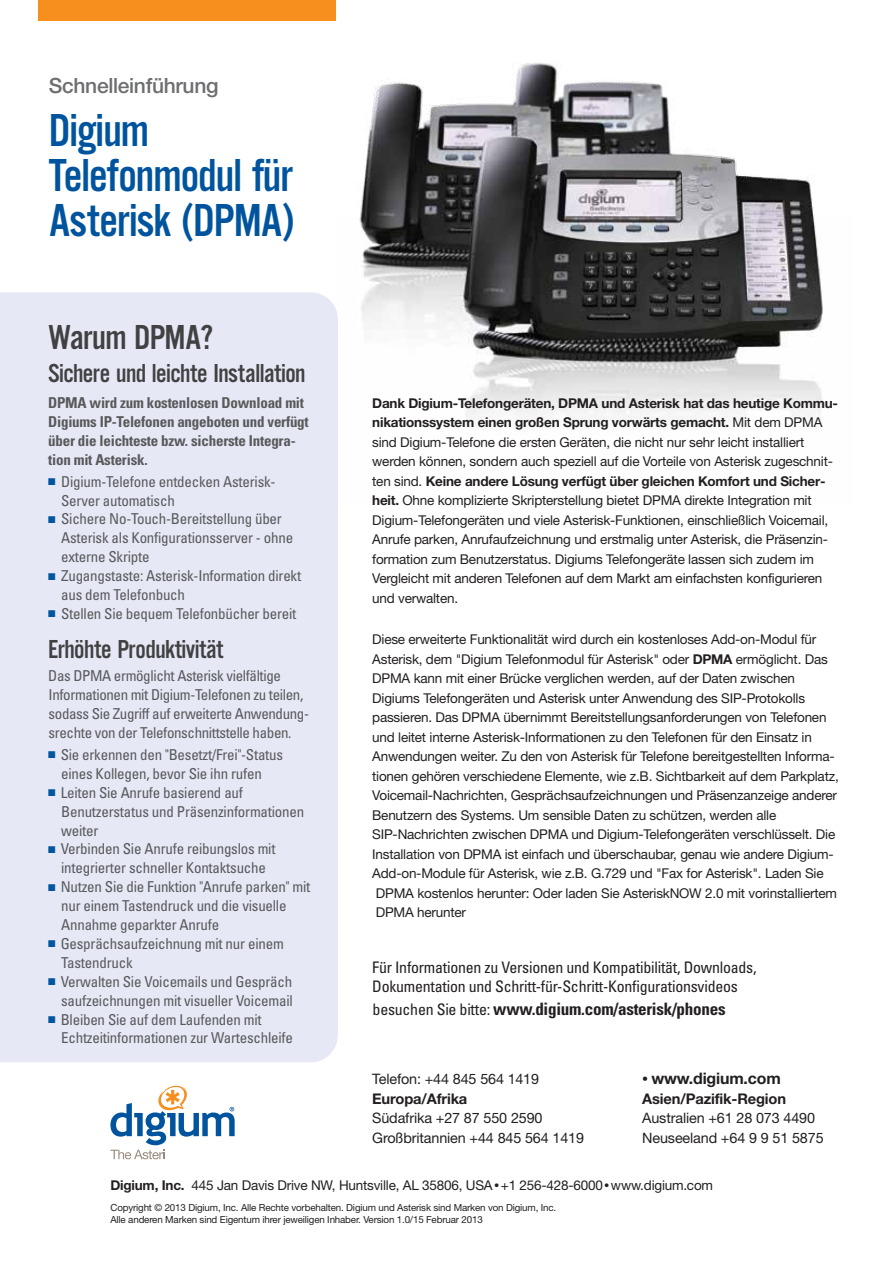
<style>
.page{position:relative;width:893px;height:1263px;background:#fff}
.page>*{position:absolute;margin:0;border:0;box-sizing:border-box;transform-origin:0 0}
.t1{font:48px/45px "Alternate Gothic EFCEOP No Three";letter-spacing:-.02em;color:#00549e}
.t2{font:36px "Alternate Gothic EFCEOP No Three";letter-spacing:-.02em;color:#414042}
.t3{font:27px "Alternate Gothic EFCEOP No Three";letter-spacing:-.02em;color:#414042}
.t4{font:500 21px "Helvetica Neue";letter-spacing:-.015em;color:#6d6e71}
.t5{font:700 condensed 17.1px "Univers";letter-spacing:-.015em;color:#231f20}
.t6{font:condensed 15.9px/19.5px "Univers";letter-spacing:-.015em;color:#231f20}
.t7{font:700 15.9px "Helvetica Neue";letter-spacing:-.01em;color:#231f20}
.t8{font:condensed 15px/18.9px "Univers";letter-spacing:-.015em;color:#58595b}
.t9{font:700 condensed 15px/18.9px "Univers";letter-spacing:-.015em;color:#58595b}
.t10{font:700 14.7px "Helvetica Neue";letter-spacing:-.01em;color:#231f20}
.t11{font:14.4px "Helvetica Neue";letter-spacing:-.01em;color:#231f20}
.t12{font:13.5px/19.5px "Helvetica Neue";letter-spacing:-.015em;color:#231f20}
.t13{font:9.75px/12px "Helvetica Neue";letter-spacing:-.015em;color:#231f20}
.s1{color:#00549e}
.s2{font-weight:700}
.s3{font-weight:400;font-size:15.9px}
.s4{font-size:12px}
.s5{font-size:10.5px}
</style>
<div class="page">
<img style="left:359px;top:63px;width:464px;height:356px">
<div style="left:38px;top:0;width:297px;height:21px;background:#f78f1e"></div>
<svg style="left:110px;top:1085px;width:125px;height:74px"></svg>
<div style="left:0;top:1011px;width:338px;height:51px;background:#e6e8f5"></div>
<div style="left:0;top:292px;width:338px;height:719px;background:#e6e8f5"></div>
<h3 class="t4" style="left:49px;top:73px;width:171px">Schnelleinführung</h3>
<h1 class="t1" style="left:49px;top:109px;width:247px">Digium<br>Telefonmodul für<br>Asterisk (DPMA)</h1>
<h2 class="t2" style="left:48px;top:318px;width:167px">Warum DPMA?</h2>
<h3 class="t3" style="left:48px;top:359px;width:259px">Sichere und leichte Installation</h3>
<p class="t9" style="left:48px;top:393px;width:262px">DPMA wird zum kostenlosen Download mit Digiums IP-Telefonen angeboten und verfügt über die leichteste bzw. sicherste Integra&shy;tion mit Asterisk.</p>
<p class="t8" style="left:61px;top:472px;width:216px;text-indent:-13px"><span class="s1">■</span> Digium-Telefone entdecken Asterisk-<br>Server automatisch</p>
<p class="t8" style="left:61px;top:509px;width:233px;text-indent:-13px"><span class="s1">■</span> Sichere No-Touch-Bereitstellung über<br>Asterisk als Konfigurationsserver - ohne externe Skripte</p>
<p class="t8" style="left:61px;top:566px;width:242px;text-indent:-13px"><span class="s1">■</span> Zugangstaste: Asterisk-Information direkt aus dem Telefonbuch</p>
<p class="t8" style="left:48px;top:604px;width:250px"><span class="s1">■</span> Stellen Sie bequem Telefonbücher bereit</p>
<h3 class="t3" style="left:48px;top:635px;width:177px">Erhöhte Produktivität</h3>
<p class="t8" style="left:48px;top:666px;width:262px">Das DPMA ermöglicht Asterisk vielfältige Informationen mit Digium-Telefonen zu teilen, sodass Sie Zugriff auf erweiterte Anwendung&shy;srechte von der Telefonschnittstelle haben.</p>
<p class="t8" style="left:48px;top:745px;width:236px;text-align:center"><span class="s1">■</span> Sie erkennen den "Besetzt/Frei"-Status eines Kollegen, bevor Sie ihn rufen</p>
<p class="t8" style="left:61px;top:783px;width:245px;text-indent:-13px"><span class="s1">■</span> Leiten Sie Anrufe basierend auf<br>Benutzerstatus und Präsenzinformationen weiter</p>
<p class="t8" style="left:48px;top:839px;width:229px;text-align:center"><span class="s1">■</span> Verbinden Sie Anrufe reibungslos mit integrierter schneller Kontaktsuche</p>
<p class="t8" style="left:61px;top:877px;width:251px;text-indent:-13px"><span class="s1">■</span> Nutzen Sie die Funktion "Anrufe parken" mit nur einem Tastendruck und die visuelle<br>Annahme geparkter Anrufe</p>
<p class="t8" style="left:61px;top:934px;width:224px;text-indent:-13px"><span class="s1">■</span> Gesprächsaufzeichnung mit nur einem<br>Tastendruck</p>
<p class="t8" style="left:48px;top:972px;width:246px;text-align:right"><span class="s1">■</span> Verwalten Sie Voicemails und Gespräch saufzeichnungen mit visueller Voicemail</p>
<p class="t8" style="left:61px;top:1009px;width:233px;text-indent:-13px"><span class="s1">■</span> Bleiben Sie auf dem Laufenden mit<br>Echtzeitinformationen zur Warteschleife</p>
<p class="t12" style="left:372px;top:393px;width:467px"><span class="s2">Dank Digium-Telefongeräten, DPMA und Asterisk hat das heutige Kommu&shy;nikationssystem einen großen Sprung vorwärts gemacht.</span> Mit dem DPMA sind Digium-Telefone die ersten Geräten, die nicht nur sehr leicht installiert werden können, sondern auch speziell auf die Vorteile von Asterisk zugeschnit&shy;ten sind. <span class="s2">Keine andere Lösung verfügt über gleichen Komfort und Sicher&shy;heit.</span> Ohne komplizierte Skripterstellung bietet DPMA direkte Integration mit Digium-Telefongeräten und viele Asterisk-Funktionen, einschließlich Voicemail, Anrufe parken, Anrufaufzeichnung und erstmalig unter Asterisk, die Präsenzin&shy;formation zum Benutzerstatus. Digiums Telefongeräte lassen sich zudem im Vergleicht mit anderen Telefonen auf dem Markt am einfachsten konfigurieren und verwalten.</p>
<p class="t12" style="left:372px;top:629px;width:468px">Diese erweiterte Funktionalität wird durch ein kostenloses Add-on-Modul für Asterisk, dem "Digium Telefonmodul für Asterisk" oder <span class="s2">DPMA</span> ermöglicht. Das DPMA kann mit einer Brücke verglichen werden, auf der Daten zwischen Digiums Telefongeräten und Asterisk unter Anwendung des SIP-Protokolls passieren. Das DPMA übernimmt Bereitstellungsanforderungen von Telefonen und leitet interne Asterisk-Informationen zu den Telefonen für den Einsatz in Anwendungen weiter. Zu den von Asterisk für Telefone bereitgestellten Informa&shy;tionen gehören verschiedene Elemente, wie z.B. Sichtbarkeit auf dem Parkplatz, Voicemail-Nachrichten, Gesprächsaufzeichnungen und Präsenzanzeige anderer Benutzern des Systems. Um sensible Daten zu schützen, werden alle SIP-Nachrichten zwischen DPMA und Digium-Telefongeräten verschlüsselt. Die Installation von DPMA ist einfach und überschaubar, genau wie andere Digium-Add-on-Module für Asterisk, wie z.B. G.729 und "Fax for Asterisk". Laden Sie DPMA kostenlos herunter: Oder laden Sie AsteriskNOW 2.0 mit vorinstalliertem DPMA herunter</p>
<p class="t6" style="left:372px;top:957px;width:386px">Für Informationen zu Versionen und Kompatibilität, Downloads,<br>Dokumentation und Schritt-für-Schritt-Konfigurationsvideos</p>
<p class="t5" style="left:373px;top:998px;width:354px"><span class="s3">besuchen Sie bitte:</span> www.digium.com/asterisk/phones</p>
<p class="t11" style="left:372px;top:1070px;width:168px">Telefon: +44 845 564 1419</p>
<p class="t7" style="left:642px;top:1068px;width:140px"><span class="s4">•</span> www.digium.com</p>
<p class="t10" style="left:372px;top:1089px;width:97px">Europa/Afrika</p>
<p class="t10" style="left:642px;top:1089px;width:145px">Asien/Pazifik-Region</p>
<p class="t11" style="left:372px;top:1109px;width:172px">Südafrika +27 87 550 2590</p>
<p class="t11" style="left:642px;top:1109px;width:174px">Australien +61 28 073 4490</p>
<p class="t11" style="left:372px;top:1129px;width:213px">Großbritannien +44 845 564 1419</p>
<p class="t11" style="left:642px;top:1129px;width:183px">Neuseeland +64 9 9 51 5875</p>
<p class="t12" style="left:110px;top:1175px;width:604px"><span class="s2">Digium, Inc.</span> 445 Jan Davis Drive NW, Huntsville, AL 35806, USA<span class="s5">•</span>+1 256-428-6000<span class="s5">•</span>www.digium.com</p>
<p class="t13" style="left:110px;top:1201px;width:447px">Copyright © 2013 Digium, Inc. Alle Rechte vorbehalten. Digium und Asterisk sind Marken von Digium, Inc.<br>Alle anderen Marken sind Eigentum ihrer jeweiligen Inhaber. Version 1.0/15 Februar 2013</p>
</div>
